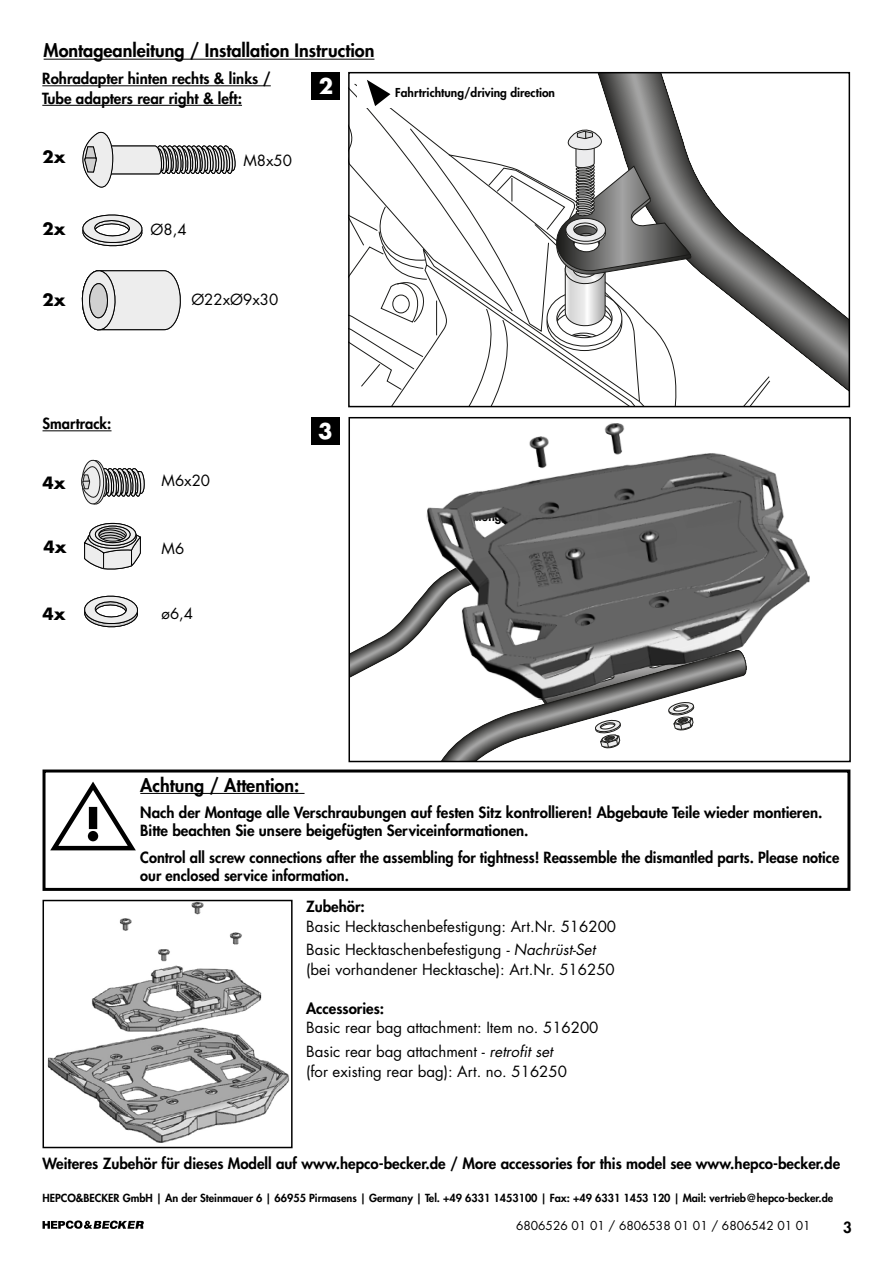
<style>
.page{position:relative;width:893px;height:1263px;background:#fff}
.page>*{position:absolute;margin:0;border:0;box-sizing:border-box;transform-origin:0 0}
.t1{font:700 21px "Futura Std";color:#fff}
.Headlines{font:800 18px "Futura Std";color:#000}
.Fließtext_heavy{font:800 18px "Futura Std";color:#000}
.t2{font:700 16.5px "Futura Std";color:#000}
.Fließtext_heavy-2{font:800 15px/18px "Futura Std";color:#000}
.t3{font:15px/19.5px "Futura Std";color:#000}
.Adresse___Kontakt{font:800 15px "Futura Std";color:#000}
.t4{font:12px "Futura Std";color:#000}
.t5{font:800 12px "Futura Std";color:#000}
.Adresse___Kontakt-2{font:800 10.8px "Futura Std";color:#000}
.s1{font-weight:800}
.s2{font-style:italic}
</style>
<div class="page">
<svg style="left:43px;top:1220px;width:101px;height:9px"></svg>
<svg style="left:771px;top:256px;width:76px;height:134px"></svg>
<hr style="left:44px;top:59px;width:330px;height:1px;background:#000">
<div style="left:311px;top:72px;width:29px;height:28px;background:#000"></div>
<hr style="left:42px;top:85px;width:229px;height:1px;background:#000">
<hr style="left:42px;top:105px;width:200px;height:1px;background:#000">
<svg style="left:349px;top:73px;width:422px;height:334px"></svg>
<svg style="left:81px;top:270px;width:100px;height:61px;background:#d8d8d8"></svg>
<svg style="left:82px;top:214px;width:61px;height:33px"></svg>
<svg style="left:82px;top:131px;width:154px;height:57px"></svg>
<hr style="left:140px;top:793px;width:165px;height:1px;background:#000">
<div style="left:43px;top:769px;width:807px;height:122px;border:3px solid #000"></div>
<svg style="left:46px;top:780px;width:90px;height:73px"></svg>
<svg style="left:351px;top:603px;width:65px;height:74px"></svg>
<img style="left:416px;top:423px;width:394px;height:214px">
<svg style="left:441px;top:630px;width:309px;height:129px"></svg>
<div style="left:348px;top:417px;width:503px;height:345px;border:2px solid #000"></div>
<hr style="left:43px;top:430px;width:69px;height:1px;background:#000">
<div style="left:311px;top:417px;width:29px;height:28px;background:#000"></div>
<svg style="left:84px;top:595px;width:54px;height:33px"></svg>
<svg style="left:90px;top:523px;width:46px;height:22px"></svg>
<div style="left:90px;top:523px;width:46px;height:22px;border:1px solid #000;border-radius:50%"></div>
<div style="left:95px;top:526px;width:35px;height:17px;border:1px solid #000;border-radius:50%"></div>
<svg style="left:84px;top:527px;width:57px;height:43px;background:#b3b3b3"></svg>
<div style="left:98px;top:528px;width:29px;height:13px;border:1px solid #000;border-radius:50%"></div>
<svg style="left:81px;top:459px;width:64px;height:46px"></svg>
<img style="left:47px;top:903px;width:243px;height:240px">
<div style="left:43px;top:900px;width:250px;height:248px;border:2px solid #000"></div>
<p class="Headlines" style="left:44px;top:39px;width:332px">Montageanleitung / Installation Instruction</p>
<p class="t1" style="left:319px;top:73px;width:16px">2</p>
<p class="Fließtext_heavy-2" style="left:42px;top:69px;width:230px;line-height:19.5px">Rohradapter hinten rechts &amp; links /<br>Tube adapters rear right &amp; left:</p>
<p class="t2" style="left:43px;top:146px;width:25px">2x</p>
<p class="t3" style="left:243px;top:151px;width:50px">M8x50</p>
<p class="t5" style="left:395px;top:85px;width:161px">Fahrtrichtung/driving direction</p>
<p class="t2" style="left:43px;top:218px;width:25px">2x</p>
<p class="t3" style="left:151px;top:220px;width:38px">Ø8,4</p>
<p class="t2" style="left:43px;top:289px;width:25px">2x</p>
<p class="t3" style="left:191px;top:290px;width:88px">Ø22xØ9x30</p>
<p class="Fließtext_heavy-2" style="left:43px;top:415px;width:70px">Smartrack:</p>
<p class="t1" style="left:318px;top:418px;width:16px">3</p>
<p class="t2" style="left:43px;top:472px;width:25px">4x</p>
<p class="t3" style="left:162px;top:471px;width:50px">M6x20</p>
<p class="t2" style="left:44px;top:536px;width:25px">4x</p>
<p class="t3" style="left:162px;top:539px;width:24px">M6</p>
<p class="t2" style="left:43px;top:603px;width:25px">4x</p>
<p class="t3" style="left:162px;top:604px;width:33px">ø6,4</p>
<p class="Fließtext_heavy" style="left:140px;top:773px;width:161px">Achtung / Attention:</p>
<p class="Fließtext_heavy-2" style="left:140px;top:803px;width:684px">Nach der Montage alle Verschraubungen auf festen Sitz kontrollieren! Abgebaute Teile wieder montieren.<br>Bitte beachten Sie unsere beigefügten Serviceinformationen.</p>
<p class="Fließtext_heavy-2" style="left:140px;top:848px;width:700px">Control all screw connections after the assembling for tightness! Reassemble the dismantled parts. Please notice our enclosed service information.</p>
<p class="t3" style="left:306px;top:897px;width:311px"><span class="s1">Zubehör:<br></span>Basic Hecktaschenbefestigung: Art.Nr. 516200</p>
<p class="t3" style="left:306px;top:940px;width:310px">Basic Hecktaschenbefestigung <span class="s2">- Nachrüst-Set </span>(bei vorhandener Hecktasche): Art.Nr. 516250</p>
<p class="t3" style="left:306px;top:999px;width:294px"><span class="s1">Accessories:<br></span>Basic rear bag attachment: Item no. 516200</p>
<p class="t3" style="left:306px;top:1042px;width:262px">Basic rear bag attachment - <span class="s2">retrofit set </span>(for existing rear bag): Art. no. 516250</p>
<p class="Adresse___Kontakt" style="left:43px;top:1154px;width:799px">Weiteres Zubehör für dieses Modell auf www.hepco-becker.de / More accessories for this model see www.hepco-becker.de</p>
<p class="Adresse___Kontakt-2" style="left:43px;top:1191px;width:792px">HEPCO&amp;BECKER GmbH | An der Steinmauer 6 | 66955 Pirmasens | Germany | Tel. +49 6331 1453100 | Fax: +49 6331 1453 120 | Mail: vertrieb@hepco-becker.de</p>
<p class="t4" style="left:516px;top:1218px;width:296px">6806526 01 01 / 6806538 01 01 / 6806542 01 01</p>
<p class="Fließtext_heavy-2" style="left:843px;top:1218px;width:10px">3</p>
</div>
